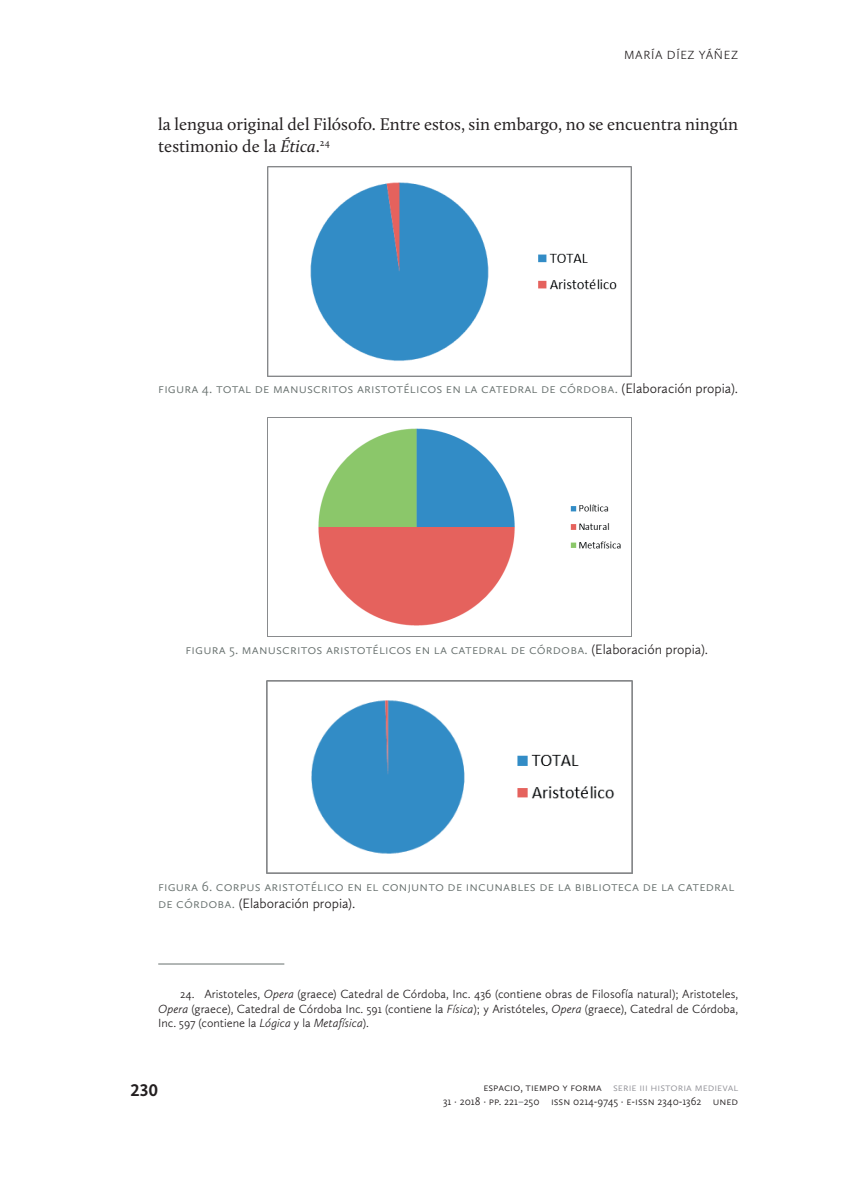
<style>
.page{position:relative;width:844px;height:1191px;background:#fff}
.page>*{position:absolute;margin:0;border:0;box-sizing:border-box;transform-origin:0 0}
.t1{font:17.5px/21.9px "Calluna";letter-spacing:-.005em;color:#231f20}
.t2{font:700 17.5px "Calluna Sans";color:#231f20}
.t3{font:300 14px "Calluna Sans";letter-spacing:.01em;color:#67706e}
.t4{font:300 14px "Calluna Sans";color:#231f20}
.t5{font:300 12.25px/14.7px "Calluna Sans";color:#231f20;text-align:justify}
.t6{font:300 11.38px "Calluna Sans";color:#231f20}
.t7{font:300 11.38px "Calluna Sans";color:#929298}
.s1{font-style:italic}
.s2{color:#231f20}
.s3{color:#67706e}
.s4{color:#929298}
.s5{font-weight:400;color:#67706e}
</style>
<div class="page">
<hr style="left:158px;top:963px;width:126px;height:1px;background:#67706e">
<img style="left:267px;top:167px;width:364px;height:210px">
<img style="left:267px;top:418px;width:354px;height:218px">
<img style="left:267px;top:680px;width:365px;height:193px">
<p class="t5" style="left:624px;top:47px;width:116px">María Díez Yáñez</p>
<h1 class="t1" style="left:158px;top:113px;width:581px">la lengua original del Filósofo. Entre estos, sin embargo, no se encuentra ningún testimonio de la <span class="s1">Ética</span>.<sup>24</sup></h1>
<p class="t3" style="left:158px;top:380px;width:26px">Figura</p>
<p class="t3" style="left:202px;top:380px;width:25px">4. Tota</p>
<p class="t3" style="left:245px;top:380px;width:36px">l de manuscritos</p>
<p class="t3" style="left:357px;top:380px;width:8px">aristot</p>
<p class="t3" style="left:403px;top:380px;width:20px">élicos</p>
<p class="t3" style="left:446px;top:380px;width:293px">en la Cate dral de Córdoba. <span class="s2">(Elaboración propia).</span></p>
<p class="t3" style="left:185px;top:641px;width:26px">Figura</p>
<p class="t3" style="left:229px;top:641px;width:31px">5. Manuscritos</p>
<p class="t3" style="left:326px;top:641px;width:8px">aristot</p>
<p class="t3" style="left:372px;top:641px;width:20px">élicos</p>
<p class="t3" style="left:415px;top:641px;width:43px">en la cate</p>
<p class="t4" style="left:478px;top:641px;width:231px"><span class="s3">dral de Córdoba.</span> (Elaboración propia).</p>
<p class="t3" style="left:158px;top:877px;width:26px">Figura</p>
<p class="t3" style="left:202px;top:877px;width:30px">6. Corpus</p>
<p class="t3" style="left:264px;top:877px;width:8px">aristot</p>
<p class="t3" style="left:311px;top:877px;width:20px">élico</p>
<p class="t3" style="left:347px;top:877px;width:44px">en el con</p>
<p class="t3" style="left:407px;top:877px;width:13px">junto</p>
<p class="t3" style="left:447px;top:877px;width:27px">de incuna</p>
<p class="t3" style="left:510px;top:877px;width:96px">bles de la bi blioteca</p>
<p class="t3" style="left:642px;top:877px;width:43px">de la cate</p>
<p class="t3" style="left:705px;top:877px;width:30px">dral</p>
<p class="t4" style="left:158px;top:895px;width:199px"><span class="s3">de Córdoba.</span> (Elaboración propia).</p>
<p class="t5" style="left:158px;top:986px;width:581px;text-indent:22px">24. Aristoteles, <span class="s1">Opera</span> (graece) Catedral de Córdoba, Inc. 436 (contiene obras de Filosofía natural); Aristoteles, <span class="s1">Opera</span> (graece), Catedral de Córdoba Inc. 591 (contiene la <span class="s1">Física</span>); y Aristóteles, <span class="s1">Opera</span> (graece), Catedral de Córdoba, Inc. 597 (contiene la <span class="s1">Lógica</span> y la <span class="s1">Metafísica</span>).</p>
<h1 class="t2" style="left:130px;top:1079px;width:29px">230</h1>
<p class="t6" style="left:483px;top:1080px;width:140px">ESPACIO, TIEMPO Y FORMA <span class="s4">Serie</span></p>
<p class="t7" style="left:639px;top:1080px;width:24px">III historia</p>
<p class="t7" style="left:694px;top:1080px;width:45px">Medieval</p>
<p class="t6" style="left:443px;top:1094px;width:198px">31 · 2018 · pp. 221<span class="s5">–</span>250 ISSN 0214-9745 · e-issn</p>
<p class="t6" style="left:657px;top:1094px;width:81px">2340-1362 UNED</p>
</div>
